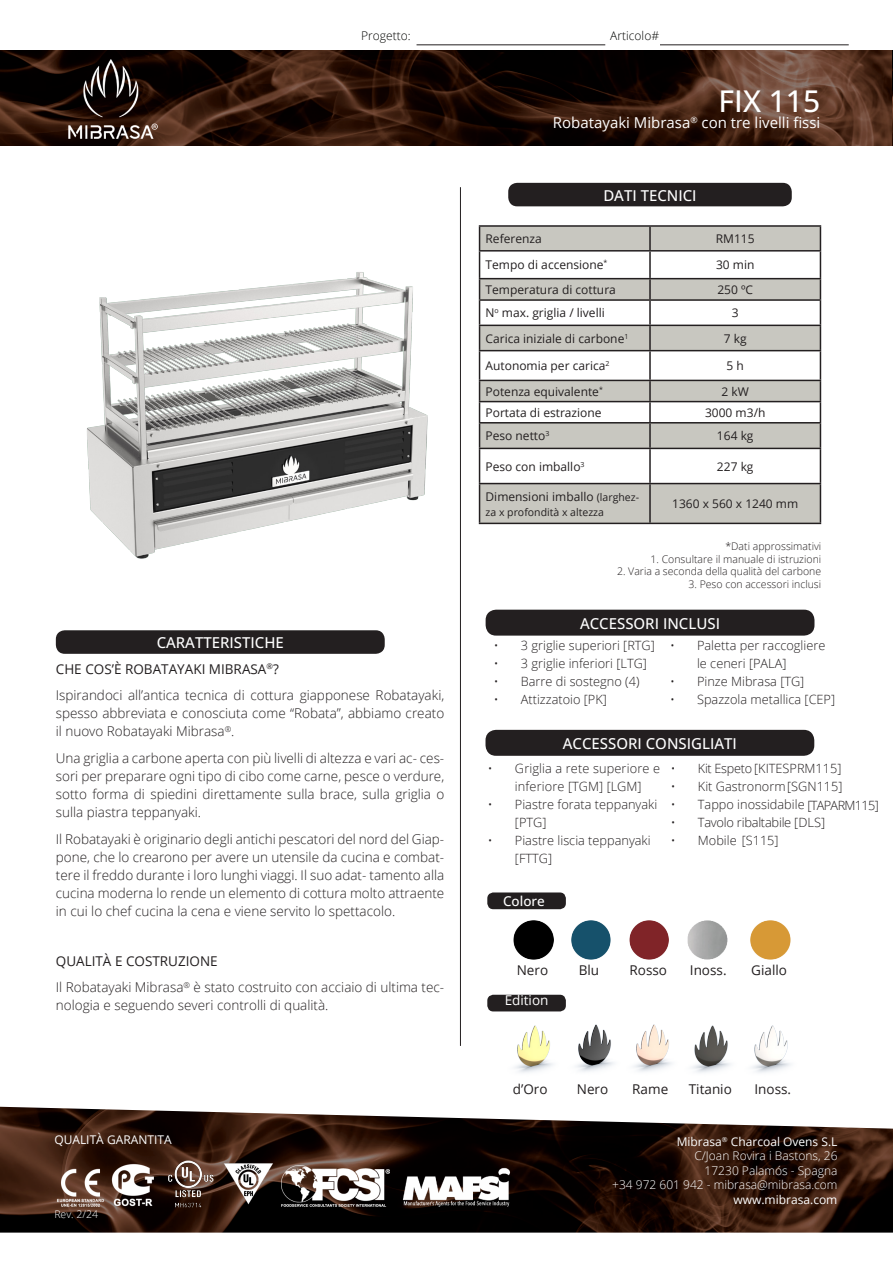
<style>
.page{position:relative;width:893px;height:1263px;background:#fff}
.page>*{position:absolute;margin:0;border:0;box-sizing:border-box;transform-origin:0 0}
.t1{font:500 30px "Open Sans";color:#fff}
.t2{font:500 15px "Open Sans";color:#fff}
.t3{font:15px "Open Sans";color:#fff}
.t4{font:300 13.5px/18px "Open Sans";color:#231f20}
.t5{font:13.5px "Open Sans";color:#231f20}
.t6{font:13.5px "Open Sans";color:#fff}
.t7{font:500 13.5px "Open Sans";color:#fff}
.t8{font:300 12.75px/18px "Open Sans";color:#231f20}
.t9{font:300 12.75px "Open Sans";letter-spacing:-.02em;color:#231f20}
.t10{font:12px "Open Sans";color:#231f20}
.t11{font:300 12px/14.4px "Open Sans";color:#fff;text-align:right}
.t12{font:12px "Open Sans";color:#fff}
.t13{font:300 12px "Open Sans";color:#040503}
.t14{font:300 10.5px "Open Sans";color:#231f20}
.t15{font:10.5px "Open Sans";color:#231f20}
.t16{font:300 10.5px "Open Sans";color:#fff}
.s1{font-size:10.5px}
.s2{font-weight:400}
</style>
<div class="page">
<img style="left:0;top:1107px;width:893px;height:125px">
<img style="left:54px;top:1163px;width:52px;height:47px">
<img style="left:110px;top:1162px;width:47px;height:49px">
<img style="left:166px;top:1158px;width:49px;height:53px">
<img style="left:223px;top:1159px;width:52px;height:49px">
<img style="left:401px;top:1162px;width:110px;height:49px">
<img style="left:282px;top:1166px;width:108px;height:45px">
<img style="left:0;top:50px;width:893px;height:95px">
<img style="left:55px;top:59px;width:126px;height:86px">
<hr style="left:417px;top:45px;width:188px;height:1px;background:#231f20">
<hr style="left:660px;top:45px;width:189px;height:1px;background:#231f20">
<div style="left:508px;top:183px;width:284px;height:23px;background:#231f20;border-radius:9px"></div>
<div style="left:56px;top:630px;width:329px;height:24px;background:#231f20;border-radius:9px"></div>
<hr style="left:460px;top:187px;width:1px;height:859px;background:#231f20">
<div style="left:486px;top:610px;width:328px;height:26px;background:#231f20;border-radius:10px"></div>
<div style="left:485px;top:730px;width:329px;height:26px;background:#231f20;border-radius:10px"></div>
<div style="left:487px;top:892px;width:79px;height:17px;background:#231f20;border-radius:6px"></div>
<div style="left:487px;top:995px;width:79px;height:16px;background:#231f20;border-radius:6px"></div>
<img style="left:515px;top:1025px;width:38px;height:48px">
<img style="left:576px;top:1024px;width:215px;height:49px">
<img style="left:514px;top:920px;width:39px;height:40px">
<img style="left:571px;top:920px;width:40px;height:40px">
<img style="left:629px;top:920px;width:40px;height:40px">
<img style="left:688px;top:920px;width:39px;height:40px">
<img style="left:750px;top:920px;width:40px;height:40px">
<div style="left:480px;top:484px;width:340px;height:39px;background:#c8c7c0"></div>
<hr style="left:479px;top:225px;width:171px;height:2px;background:#231f20">
<hr style="left:650px;top:225px;width:171px;height:2px;background:#231f20">
<svg style="left:479px;top:227px;width:342px;height:256px"></svg>
<hr style="left:479px;top:448px;width:171px;height:1px;background:#231f20">
<hr style="left:479px;top:449px;width:1px;height:34px;background:#231f20">
<hr style="left:650px;top:448px;width:171px;height:1px;background:#231f20">
<hr style="left:649px;top:449px;width:2px;height:34px;background:#231f20">
<hr style="left:820px;top:449px;width:1px;height:34px;background:#231f20">
<hr style="left:479px;top:483px;width:171px;height:1px;background:#231f20">
<hr style="left:479px;top:484px;width:1px;height:39px;background:#231f20">
<hr style="left:650px;top:483px;width:171px;height:1px;background:#231f20">
<hr style="left:649px;top:484px;width:2px;height:39px;background:#231f20">
<hr style="left:820px;top:484px;width:1px;height:39px;background:#231f20">
<hr style="left:479px;top:523px;width:171px;height:1px;background:#231f20">
<hr style="left:650px;top:523px;width:171px;height:1px;background:#231f20">
<img style="left:87px;top:272px;width:341px;height:287px">
<p class="t13" style="left:361px;top:27px;width:51px">Progetto:</p>
<p class="t13" style="left:610px;top:27px;width:50px">Articolo#</p>
<p class="t1" style="left:718px;top:80px;width:103px">FIX 115</p>
<p class="t3" style="left:553px;top:112px;width:269px">Robatayaki Mibrasa<sup>®</sup> con tre livelli fissi</p>
<p class="t2" style="left:603px;top:185px;width:95px">DATI TECNICI</p>
<p class="t10" style="left:486px;top:230px;width:58px">Referenza</p>
<p class="t10" style="left:716px;top:230px;width:40px">RM115</p>
<p class="t10" style="left:486px;top:257px;width:123px">Tempo di accensione<sup>*</sup></p>
<p class="t10" style="left:716px;top:257px;width:40px">30 min</p>
<p class="t10" style="left:486px;top:281px;width:132px">Temperatura di cottura</p>
<p class="t10" style="left:717px;top:281px;width:37px">250 ºC</p>
<p class="t10" style="left:486px;top:305px;width:121px">N<sup>o</sup> max. griglia / livelli</p>
<p class="t10" style="left:732px;top:305px;width:8px">3</p>
<p class="t10" style="left:486px;top:330px;width:144px">Carica iniziale di carbone<sup>1</sup></p>
<p class="t10" style="left:724px;top:330px;width:24px">7 kg</p>
<p class="t10" style="left:486px;top:358px;width:125px">Autonomia per carica<sup>2</sup></p>
<p class="t10" style="left:727px;top:358px;width:19px">5 h</p>
<p class="t10" style="left:486px;top:383px;width:119px">Potenza equivalente<sup>*</sup></p>
<p class="t10" style="left:721px;top:383px;width:29px">2 kW</p>
<p class="t10" style="left:486px;top:404px;width:118px">Portata di estrazione</p>
<p class="t10" style="left:705px;top:404px;width:62px">3000 m3/h</p>
<p class="t10" style="left:486px;top:428px;width:65px">Peso netto<sup>3</sup></p>
<p class="t10" style="left:717px;top:428px;width:38px">164 kg</p>
<p class="t10" style="left:486px;top:458px;width:101px">Peso con imballo<sup>3</sup></p>
<p class="t10" style="left:717px;top:458px;width:38px">227 kg</p>
<p class="t10" style="left:486px;top:488px;width:155px">Dimensioni imballo <span class="s1">(larghez-</span></p>
<p class="t15" style="left:486px;top:505px;width:120px">za x profondità x altezza</p>
<p class="t10" style="left:672px;top:495px;width:127px">1360 x 560 x 1240 mm</p>
<p class="t14" style="left:725px;top:539px;width:97px">*Dati approssimativi</p>
<p class="t14" style="left:650px;top:552px;width:172px">1. Consultare il manuale di istruzioni</p>
<p class="t14" style="left:617px;top:564px;width:206px">2. Varia a seconda della qualità del carbone</p>
<p class="t14" style="left:688px;top:577px;width:134px">3. Peso con accessori inclusi</p>
<p class="t2" style="left:157px;top:633px;width:129px">CARATTERISTICHE</p>
<p class="t4" style="left:56px;top:655px;width:390px;line-height:26.5px"><span class="s2">CHE COS’È ROBATAYAKI MIBRASA</span><sup>®</sup><span class="s2">?<br></span>Ispirandoci all’antica tecnica di cottura giapponese Robatayaki,</p>
<p class="t4" style="left:56px;top:704px;width:390px">spesso abbreviata e conosciuta come “Robata”, abbiamo creato il nuovo Robatayaki Mibrasa<sup>®</sup>.</p>
<p class="t4" style="left:56px;top:749px;width:390px;text-align:justify">Una griglia a carbone aperta con più livelli di altezza e vari ac- ces&shy;sori per preparare ogni tipo di cibo come carne, pesce o verdure, sotto forma di spiedini direttamente sulla brace, sulla griglia o sulla piastra teppanyaki.</p>
<p class="t4" style="left:56px;top:829px;width:390px;text-align:justify">Il Robatayaki è originario degli antichi pescatori del nord del Giap&shy;pone, che lo crearono per avere un utensile da cucina e combat&shy;tere il freddo durante i loro lunghi viaggi. Il suo adat- tamento alla cucina moderna lo rende un elemento di cottura molto attraente in cui lo chef cucina la cena e viene servito lo spettacolo.</p>
<p class="t4" style="left:56px;top:947px;width:390px;line-height:26.5px"><span class="s2">QUALITÀ E COSTRUZIONE<br></span>Il Robatayaki Mibrasa<sup>®</sup> è stato costruito con acciaio di ultima tec-</p>
<p class="t4" style="left:56px;top:996px;width:274px">nologia e seguendo severi controlli di qualità.</p>
<p class="t12" style="left:54px;top:1132px;width:119px">QUALITÀ GARANTITA</p>
<p class="t16" style="left:54px;top:1207px;width:45px">Rev. 2/24</p>
<p class="t2" style="left:580px;top:613px;width:141px">ACCESSORI INCLUSI</p>
<p class="t8" style="left:494px;top:636px;width:162px">• 3 griglie superiori [RTG]</p>
<p class="t8" style="left:494px;top:654px;width:155px">• 3 griglie inferiori [LTG]</p>
<p class="t8" style="left:494px;top:672px;width:147px">• Barre di sostegno (4)</p>
<p class="t8" style="left:494px;top:690px;width:114px">• Attizzatoio [PK]</p>
<p class="t8" style="left:697px;top:636px;width:130px;text-indent:-27px">• Paletta per raccogliere le ceneri [PALA]</p>
<p class="t8" style="left:670px;top:672px;width:136px">• Pinze Mibrasa [TG]</p>
<p class="t8" style="left:670px;top:690px;width:167px">• Spazzola metallica [CEP]</p>
<p class="t2" style="left:563px;top:733px;width:175px">ACCESSORI CONSIGLIATI</p>
<p class="t8" style="left:515px;top:759px;width:147px;text-indent:-27px">• Griglia a rete superiore e inferiore [TGM] [LGM]</p>
<p class="t8" style="left:515px;top:795px;width:144px;text-indent:-27px">• Piastre forata teppanyaki [PTG]</p>
<p class="t8" style="left:515px;top:831px;width:137px;text-indent:-27px">• Piastre liscia teppanyaki [FTTG]</p>
<p class="t7" style="left:503px;top:892px;width:43px">Colore</p>
<p class="t8" style="left:671px;top:759px;width:172px">• Kit Espeto[KITESPRM115]</p>
<p class="t8" style="left:671px;top:777px;width:173px">• Kit Gastronorm[SGN115]</p>
<p class="t8" style="left:671px;top:795px;width:210px">• Tappo inossidabile [TAPARM115]</p>
<p class="t9" style="left:671px;top:814px;width:156px">• Tavolo ribaltabile [DLS]</p>
<p class="t8" style="left:671px;top:831px;width:109px">• Mobile [S115]</p>
<p class="t5" style="left:517px;top:961px;width:33px">Nero</p>
<p class="t5" style="left:579px;top:961px;width:22px">Blu</p>
<p class="t5" style="left:630px;top:961px;width:39px">Rosso</p>
<p class="t5" style="left:690px;top:961px;width:38px">Inoss.</p>
<p class="t5" style="left:751px;top:961px;width:37px">Giallo</p>
<p class="t6" style="left:505px;top:990px;width:45px">Edition</p>
<p class="t5" style="left:513px;top:1080px;width:36px">d’Oro</p>
<p class="t5" style="left:577px;top:1080px;width:33px">Nero</p>
<p class="t5" style="left:632px;top:1080px;width:37px">Rame</p>
<p class="t5" style="left:689px;top:1080px;width:45px">Titanio</p>
<p class="t5" style="left:754px;top:1080px;width:38px">Inoss.</p>
<p class="t11" style="left:612px;top:1134px;width:227px"><span class="s2">Mibrasa</span><sup>®</sup> <span class="s2">Charcoal Ovens S.L<br></span>C/Joan Rovira i Bastons, 26<br>17230 Palamós - Spagna<br>+34 972 601 942 - mibrasa@mibrasa.com</p>
<p class="t12" style="left:733px;top:1191px;width:106px">www.mibrasa.com</p>
</div>
